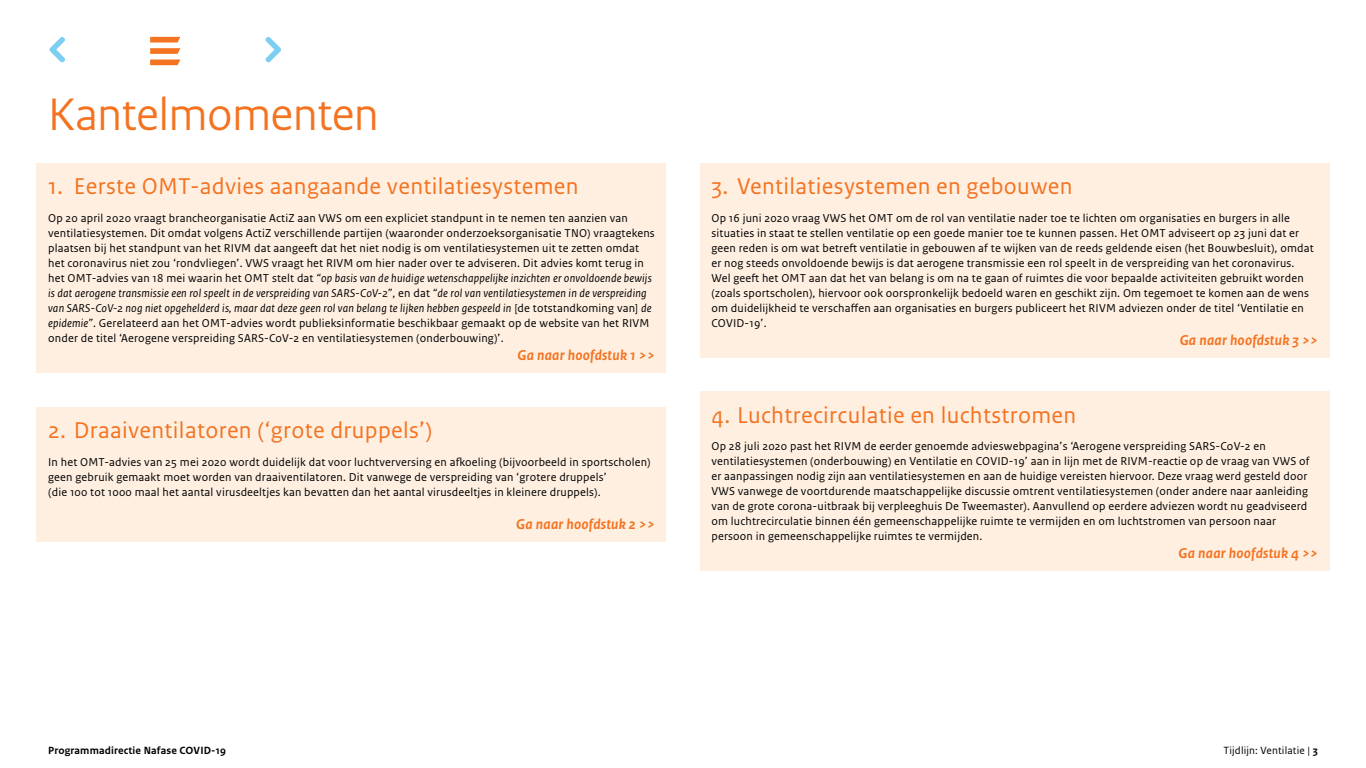
<style>
.page{position:relative;width:1366px;height:768px;background:#fff}
.page>*{position:absolute;margin:0;border:0;box-sizing:border-box;transform-origin:0 0}
.Kop_1{font:48px "Rijksoverheid Sans Heading";color:#f47321}
.Kader_Kop_Num{font:24px "Rijksoverheid Sans Text";letter-spacing:.015em;color:#f47321}
.Kader_plat_Verwijzin{font:italic 700 15px "Rijksoverheid Sans Text";letter-spacing:.015em;color:#f47321}
.Kader_plat_Groot{font:12px/15px "Rijksoverheid Sans Text";letter-spacing:.015em;color:#000}
.t1{font:700 11px "Rijksoverheid Sans Text";letter-spacing:.015em;color:#000}
.t2{font:11px "Rijksoverheid Sans Text";letter-spacing:.015em;color:#000}
.s1{font-style:italic}
.s2{font-weight:700}
</style>
<div class="page">
<svg style="left:150px;top:37px;width:30px;height:17px"></svg>
<svg style="left:150px;top:60px;width:30px;height:5px"></svg>
<svg style="left:49px;top:37px;width:16px;height:26px"></svg>
<svg style="left:265px;top:36px;width:16px;height:27px"></svg>
<div style="left:37px;top:164px;width:629px;height:209px;background:#feefe1"></div>
<div style="left:37px;top:407px;width:629px;height:135px;background:#feefe1"></div>
<div style="left:700px;top:164px;width:629px;height:194px;background:#feefe1"></div>
<div style="left:700px;top:392px;width:629px;height:179px;background:#feefe1"></div>
<h1 class="Kop_1" style="left:48px;top:86px;width:332px">Kantelmomenten</h1>
<p class="Kader_Kop_Num" style="left:48px;top:173px;width:532px">1. Eerste OMT-advies aangaande ventilatiesystemen</p>
<p class="Kader_plat_Groot" style="left:48px;top:211px;width:608px">Op 20 april 2020 vraagt brancheorganisatie ActiZ aan VWS om een expliciet standpunt in te nemen ten aanzien van ventilatiesystemen. Dit omdat volgens ActiZ verschillende partijen (waaronder onderzoeksorganisatie TNO) vraagtekens plaatsen bij het standpunt van het RIVM dat aangeeft dat het niet nodig is om ventilatiesystemen uit te zetten omdat het coronavirus niet zou ‘rondvliegen’. VWS vraagt het RIVM om hier nader over te adviseren. Dit advies komt terug in het OMT-advies van 18 mei waarin het OMT stelt dat <span class="s1">“op basis van de huidige wetenschappelijke inzichten er onvoldoende bewijs is dat aerogene transmissie een rol speelt in de verspreiding van SARS-CoV-2”</span>, en dat <span class="s1">“de rol van ventilatiesystemen in de verspreiding van SARS-CoV-2 nog niet opgehelderd is, maar dat deze geen rol van belang te lijken hebben gespeeld in</span> [de totstandkoming van] <span class="s1">de epidemie”</span>. Gerelateerd aan het OMT-advies wordt publieksinformatie beschikbaar gemaakt op de website van het RIVM onder de titel ‘Aerogene verspreiding SARS-CoV-2 en ventilatiesystemen (onderbouwing)’.</p>
<p class="Kader_plat_Verwijzin" style="left:518px;top:347px;width:139px">Ga naar hoofdstuk 1 &gt;&gt;</p>
<p class="Kader_Kop_Num" style="left:48px;top:417px;width:386px">2. Draaiventilatoren (‘grote druppels’)</p>
<p class="Kader_plat_Groot" style="left:48px;top:455px;width:604px">In het OMT-advies van 25 mei 2020 wordt duidelijk dat voor luchtverversing en afkoeling (bijvoorbeeld in sportscholen) geen gebruik gemaakt moet worden van draaiventilatoren. Dit vanwege de verspreiding van ‘grotere druppels’</p>
<p class="Kader_plat_Groot" style="left:48px;top:485px;width:554px">(die 100 tot 1000 maal het aantal virusdeeltjes kan bevatten dan het aantal virusdeeltjes in kleinere druppels).</p>
<p class="Kader_plat_Verwijzin" style="left:516px;top:515px;width:140px">Ga naar hoofdstuk 2 &gt;&gt;</p>
<p class="Kader_Kop_Num" style="left:711px;top:173px;width:363px">3. Ventilatiesystemen en gebouwen</p>
<p class="Kader_plat_Groot" style="left:711px;top:211px;width:604px">Op 16 juni 2020 vraag VWS het OMT om de rol van ventilatie nader toe te lichten om organisaties en burgers in alle situaties in staat te stellen ventilatie op een goede manier toe te kunnen passen. Het OMT adviseert op 23 juni dat er geen reden is om wat betreft ventilatie in gebouwen af te wijken van de reeds geldende eisen (het Bouwbesluit), omdat er nog steeds onvoldoende bewijs is dat aerogene transmissie een rol speelt in de verspreiding van het coronavirus.</p>
<p class="Kader_plat_Groot" style="left:711px;top:271px;width:599px">Wel geeft het OMT aan dat het van belang is om na te gaan of ruimtes die voor bepaalde activiteiten gebruikt worden (zoals sportscholen), hiervoor ook oorspronkelijk bedoeld waren en geschikt zijn. Om tegemoet te komen aan de wens om duidelijkheid te verschaffen aan organisaties en burgers publiceert het RIVM adviezen onder de titel ‘Ventilatie en COVID-19’.</p>
<p class="Kader_plat_Verwijzin" style="left:1180px;top:332px;width:140px">Ga naar hoofdstuk 3 &gt;&gt;</p>
<p class="Kader_Kop_Num" style="left:711px;top:401px;width:366px">4. Luchtrecirculatie en luchtstromen</p>
<p class="Kader_plat_Groot" style="left:711px;top:439px;width:600px">Op 28 juli 2020 past het RIVM de eerder genoemde advieswebpagina’s ‘Aerogene verspreiding SARS-CoV-2 en ventilatiesystemen (onderbouwing) en Ventilatie en COVID-19’ aan in lijn met de RIVM-reactie op de vraag van VWS of er aanpassingen nodig zijn aan ventilatiesystemen en aan de huidige vereisten hiervoor. Deze vraag werd gesteld door VWS vanwege de voortdurende maatschappelijke discussie omtrent ventilatiesystemen (onder andere naar aanleiding van de grote corona-uitbraak bij verpleeghuis De Tweemaster). Aanvullend op eerdere adviezen wordt nu geadviseerd om luchtrecirculatie binnen één gemeenschappelijke ruimte te vermijden en om luchtstromen van persoon naar persoon in gemeenschappelijke ruimtes te vermijden.</p>
<p class="Kader_plat_Verwijzin" style="left:1179px;top:545px;width:141px">Ga naar hoofdstuk 4 &gt;&gt;</p>
<p class="t1" style="left:48px;top:744px;width:179px">Programmadirectie Nafase COVID-19</p>
<p class="t2" style="left:1223px;top:744px;width:96px">Tijdlijn: Ventilatie | <span class="s2">3</span></p>
</div>
